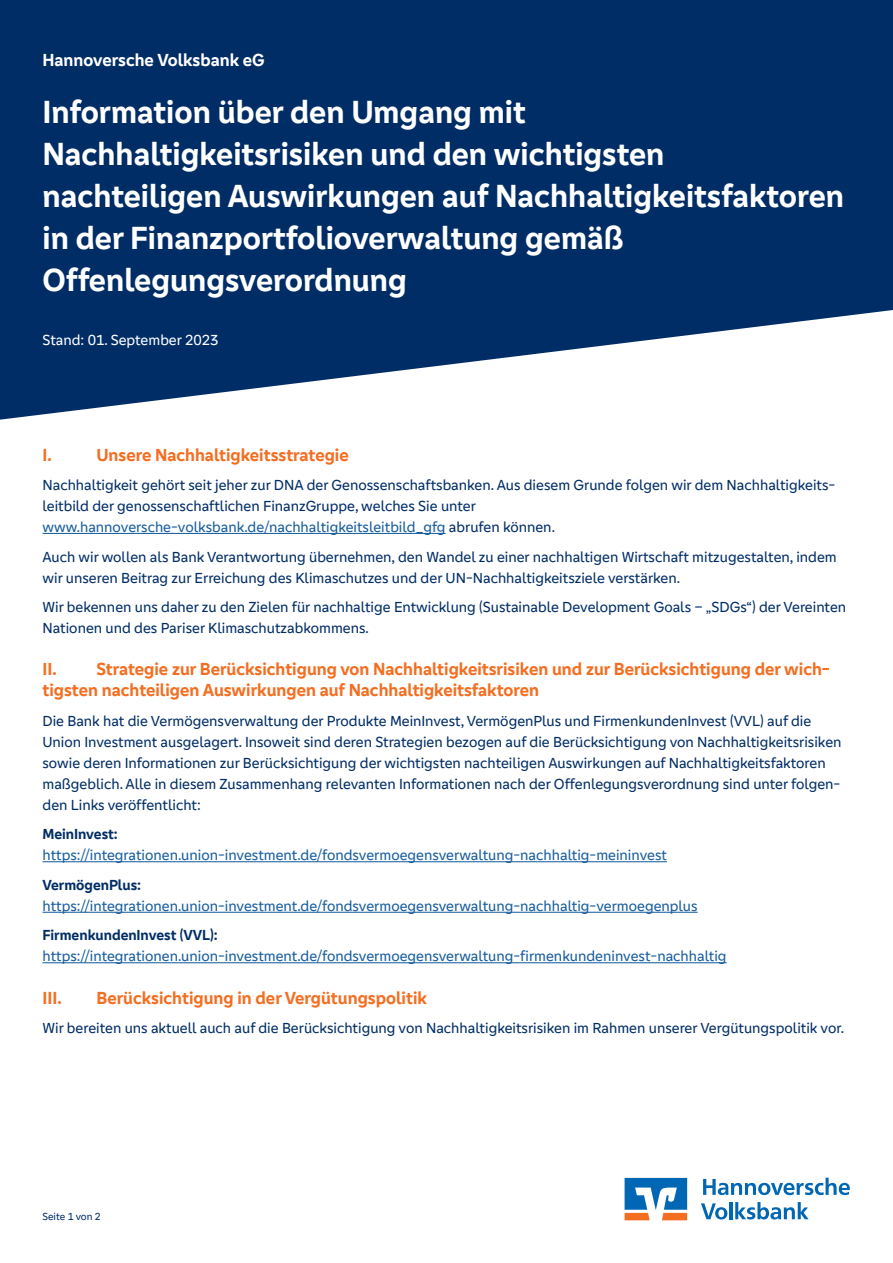
<style>
.page{position:relative;width:893px;height:1263px;background:#fff}
.page>*{position:absolute;margin:0;border:0;box-sizing:border-box;transform-origin:0 0}
.t1{font:700 33px/42px "Genos GFG";color:#fff}
.t2{font:700 18px/21px "Genos GFG";color:#f36e21}
.t3{font:700 18px "Genos GFG";color:#fff}
.t4{font:15px/21px "Genos GFG";color:#002d66}
.t5{font:15px "Genos GFG";color:#175d9e}
.t6{font:700 15px "Genos GFG";color:#002d66}
.t7{font:15px "Genos GFG";color:#fff}
.t8{font:10.5px "Genos GFG";color:#002d66}
.s1{color:#175d9e}
</style>
<div class="page">
<svg style="left:624px;top:1177px;width:64px;height:44px"></svg>
<svg style="left:625px;top:1178px;width:62px;height:42px"></svg>
<svg style="left:701px;top:1203px;width:26px;height:16px"></svg>
<hr style="left:730px;top:1202px;width:3px;height:17px;background:#0166b3">
<svg style="left:735px;top:1202px;width:74px;height:17px"></svg>
<svg style="left:703px;top:1178px;width:147px;height:17px"></svg>
<svg style="left:0;top:0;width:893px;height:420px;fill:#002d66"></svg>
<hr style="left:43px;top:533px;width:403px;height:1px;background:#175d9e">
<hr style="left:43px;top:861px;width:624px;height:1px;background:#175d9e">
<hr style="left:43px;top:912px;width:655px;height:1px;background:#175d9e">
<hr style="left:43px;top:962px;width:684px;height:1px;background:#175d9e">
<p class="t3" style="left:43px;top:49px;width:224px">Hannoversche Volksbank eG</p>
<h1 class="t1" style="left:43px;top:91px;width:803px">Information über den Umgang mit Nachhaltigkeitsrisiken und den wichtigsten nachteiligen Auswirkungen auf Nachhaltigkeitsfaktoren in der Finanzportfolioverwaltung gemäß Offenlegungsverordnung</h1>
<p class="t7" style="left:43px;top:331px;width:178px">Stand: 01. September 2023</p>
<p class="t2" style="left:43px;top:444px;width:11px">I.</p>
<p class="t2" style="left:97px;top:444px;width:254px">Unsere Nachhaltigkeitsstrategie</p>
<p class="t4" style="left:43px;top:474px;width:794px">Nachhaltigkeit gehört seit jeher zur DNA der Genossenschaftsbanken. Aus diesem Grunde folgen wir dem Nachhaltigkeits&shy;leitbild der genossenschaftlichen FinanzGruppe, welches Sie unter <span class="s1">www.hannoversche-volksbank.de/nachhaltigkeitsleitbild_gfg</span> abrufen können.</p>
<p class="t4" style="left:43px;top:546px;width:796px">Auch wir wollen als Bank Verantwortung übernehmen, den Wandel zu einer nachhaltigen Wirtschaft mitzugestalten, indem wir unseren Beitrag zur Erreichung des Klimaschutzes und der UN-Nachhaltigkeitsziele verstärken.</p>
<p class="t4" style="left:43px;top:597px;width:805px">Wir bekennen uns daher zu den Zielen für nachhaltige Entwicklung (Sustainable Development Goals – „SDGs“) der Vereinten<br>Nationen und des Pariser Klimaschutzabkommens.</p>
<p class="t2" style="left:43px;top:659px;width:789px">II. Strategie zur Berücksichtigung von Nachhaltigkeitsrisiken und zur Berücksichtigung der wich&shy;tigsten nachteiligen Auswirkungen auf Nachhaltigkeitsfaktoren</p>
<p class="t4" style="left:43px;top:710px;width:800px">Die Bank hat die Vermögensverwaltung der Produkte MeinInvest, VermögenPlus und FirmenkundenInvest (VVL) auf die Union Investment ausgelagert. Insoweit sind deren Strategien bezogen auf die Berücksichtigung von Nachhaltigkeitsrisiken sowie deren Informationen zur Berücksichtigung der wichtigsten nachteiligen Auswirkungen auf Nachhaltigkeitsfaktoren maßgeblich. Alle in diesem Zusammenhang relevanten Informationen nach der Offenlegungsverordnung sind unter folgen&shy;den Links veröffentlicht:</p>
<p class="t6" style="left:43px;top:825px;width:77px">MeinInvest:</p>
<p class="t5" style="left:43px;top:847px;width:626px">https://integrationen.union-investment.de/fondsvermoegensverwaltung-nachhaltig-meininvest</p>
<p class="t6" style="left:43px;top:876px;width:100px">VermögenPlus:</p>
<p class="t5" style="left:43px;top:897px;width:657px">https://integrationen.union-investment.de/fondsvermoegensverwaltung-nachhaltig-vermoegenplus</p>
<p class="t6" style="left:43px;top:926px;width:177px">FirmenkundenInvest (VVL):</p>
<p class="t5" style="left:43px;top:948px;width:686px">https://integrationen.union-investment.de/fondsvermoegensverwaltung-firmenkundeninvest-nachhaltig</p>
<p class="t2" style="left:43px;top:987px;width:21px">III.</p>
<p class="t2" style="left:97px;top:987px;width:332px">Berücksichtigung in der Vergütungspolitik</p>
<p class="t4" style="left:43px;top:1018px;width:803px">Wir bereiten uns aktuell auch auf die Berücksichtigung von Nachhaltigkeitsrisiken im Rahmen unserer Vergütungspolitik vor.</p>
<p class="t8" style="left:43px;top:1211px;width:60px">Seite 1 von 2</p>
</div>
